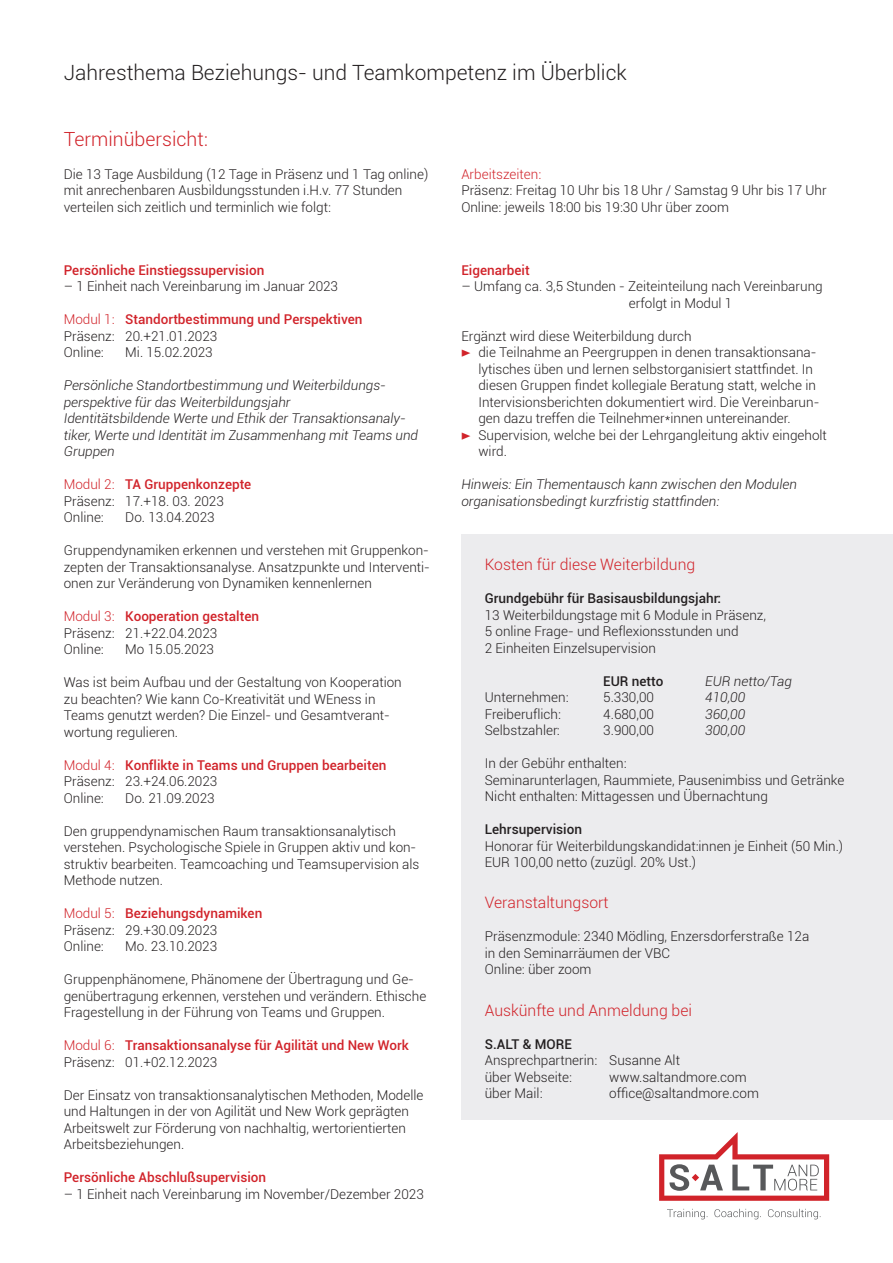
<style>
.page{position:relative;width:893px;height:1263px;background:#fff}
.page>*{position:absolute;margin:0;border:0;box-sizing:border-box;transform-origin:0 0}
.t1{font:300 21px "Roboto";color:#231f20}
.t2{font:300 19.5px "Roboto";color:#d1232a}
.t3{font:300 15.75px "Roboto";color:#d1232a}
.t4{font:300 13.5px/16.5px "Roboto";color:#231f20}
.t5{font:italic 300 13.5px/16.5px "Roboto";color:#231f20}
.t6{font:500 13.5px/16.5px "Roboto";color:#d1232a}
.t7{font:500 13.5px "Roboto";color:#231f20}
.t8{font:300 13.5px "Roboto";color:#d1232a}
.s1{font-weight:300}
.s2{font-weight:300;color:#231f20}
.s3{color:#d1232a}
.s4{font-weight:500;color:#d1232a}
.s5{font-family:"The Sans Black Caps";font-weight:400;color:#d1232a}
</style>
<div class="page">
<div style="left:461px;top:534px;width:432px;height:585px;background:#ececee"></div>
<svg style="left:659px;top:1132px;width:170px;height:69px"></svg>
<svg style="left:667px;top:1209px;width:153px;height:10px"></svg>
<h1 class="t1" style="left:64px;top:58px;width:565px">Jahresthema Beziehungs- und Teamkompetenz im Überblick</h1>
<h2 class="t2" style="left:64px;top:125px;width:146px">Terminübersicht:</h2>
<p class="t4" style="left:64px;top:165px;width:366px">Die 13 Tage Ausbildung (12 Tage in Präsenz und 1 Tag online) mit anrechenbaren Ausbildungsstunden i.H.v. 77 Stunden verteilen sich zeitlich und terminlich wie folgt:</p>
<p class="t8" style="left:461px;top:165px;width:81px">Arbeitszeiten:</p>
<p class="t4" style="left:461px;top:182px;width:367px">Präsenz: Freitag 10 Uhr bis 18 Uhr / Samstag 9 Uhr bis 17 Uhr<br>Online: jeweils 18:00 bis 19:30 Uhr über zoom</p>
<p class="t6" style="left:64px;top:261px;width:202px">Persönliche Einstiegssupervision</p>
<p class="t4" style="left:64px;top:278px;width:276px">– 1 Einheit nach Vereinbarung im Januar 2023</p>
<p class="t6" style="left:64px;top:311px;width:300px"><span class="s1">Modul 1:</span> Standortbestimmung und Perspektiven<br><span class="s2">Präsenz: 20.+21.01.2023<br>Online:</span></p>
<p class="t4" style="left:125px;top:344px;width:89px">Mi. 15.02.2023</p>
<p class="t5" style="left:64px;top:377px;width:356px">Persönliche Standortbestimmung und Weiterbildungs&shy;perspektive für das Weiterbildungsjahr<br>Identitätsbildende Werte und Ethik der Transaktionsanaly&shy;tiker, Werte und Identität im Zusammenhang mit Teams und Gruppen</p>
<p class="t4" style="left:64px;top:476px;width:189px"><span class="s3">Modul 2:</span> <span class="s4">TA Gruppenkonzepte<br></span>Präsenz: 17.+18. 03. 2023<br>Online:</p>
<p class="t4" style="left:125px;top:509px;width:91px">Do. 13.04.2023</p>
<p class="t4" style="left:64px;top:542px;width:368px;text-align:justify">Gruppendynamiken erkennen und verstehen mit Gruppenkon&shy;zepten der Transaktionsanalyse. Ansatzpunkte und Interventi&shy;onen zur Veränderung von Dynamiken kennenlernen</p>
<p class="t4" style="left:64px;top:608px;width:197px"><span class="s3">Modul 3:</span> <span class="s4">Kooperation gestalten<br></span>Präsenz: 21.+22.04.2023<br>Online:</p>
<p class="t4" style="left:125px;top:641px;width:90px">Mo 15.05.2023</p>
<p class="t4" style="left:64px;top:674px;width:340px">Was ist beim Aufbau und der Gestaltung von Kooperation zu beachten? Wie kann Co-Kreativität und WEness in Teams genutzt werden? Die Einzel- und Gesamtverant&shy;wortung regulieren.</p>
<p class="t6" style="left:64px;top:756px;width:324px"><span class="s1">Modul 4:</span> Konflikte in Teams und Gruppen bearbeiten<br><span class="s2">Präsenz: 23.+24.06.2023<br>Online:</span></p>
<p class="t4" style="left:125px;top:789px;width:91px">Do. 21.09.2023</p>
<p class="t4" style="left:64px;top:822px;width:357px">Den gruppendynamischen Raum transaktionsanalytisch verstehen. Psychologische Spiele in Gruppen aktiv und kon&shy;struktiv bearbeiten. Teamcoaching und Teamsupervision als Methode nutzen.</p>
<p class="t4" style="left:64px;top:905px;width:200px"><span class="s3">Modul 5:</span> <span class="s4">Beziehungsdynamiken<br></span>Präsenz: 29.+30.09.2023<br>Online:</p>
<p class="t4" style="left:125px;top:938px;width:93px">Mo. 23.10.2023</p>
<p class="t4" style="left:64px;top:971px;width:364px">Gruppenphänomene, Phänomene der Übertragung und Ge&shy;genübertragung erkennen, verstehen und verändern. Ethische<br>Fragestellung in der Führung von Teams und Gruppen.</p>
<p class="t6" style="left:64px;top:1037px;width:347px"><span class="s1">Modul 6:</span> Transaktionsanalyse für Agilität und New Work<br><span class="s2">Präsenz: 01.+02.12.2023</span></p>
<p class="t4" style="left:64px;top:1086px;width:361px">Der Einsatz von transaktionsanalytischen Methoden, Modelle und Haltungen in der von Agilität und New Work geprägten Arbeitswelt zur Förderung von nachhaltig, wertorientierten Arbeitsbeziehungen.</p>
<p class="t6" style="left:64px;top:1169px;width:204px">Persönliche Abschlußsupervision</p>
<p class="t4" style="left:64px;top:1185px;width:362px">– 1 Einheit nach Vereinbarung im November/Dezember 2023</p>
<p class="t6" style="left:461px;top:261px;width:70px">Eigenarbeit</p>
<p class="t4" style="left:629px;top:278px;width:195px;text-indent:-167px">– Umfang ca. 3,5 Stunden - Zeiteinteilung nach Vereinbarung erfolgt in Modul 1</p>
<p class="t4" style="left:461px;top:327px;width:232px">Ergänzt wird diese Weiterbildung durch</p>
<p class="t4" style="left:461px;top:344px;width:356px"><span class="s5">&gt;</span> die Teilnahme an Peergruppen in denen transaktionsana-</p>
<p class="t4" style="left:478px;top:360px;width:336px">lytisches üben und lernen selbstorganisiert stattfindet. In</p>
<p class="t4" style="left:478px;top:377px;width:339px">diesen Gruppen findet kollegiale Beratung statt, welche in</p>
<p class="t4" style="left:478px;top:393px;width:342px">Intervisionsberichten dokumentiert wird. Die Vereinbarun-</p>
<p class="t4" style="left:478px;top:410px;width:314px">gen dazu treffen die Teilnehmer*innen untereinander.</p>
<p class="t4" style="left:461px;top:426px;width:367px"><span class="s5">&gt;</span> Supervision, welche bei der Lehrgangleitung aktiv eingeholt</p>
<p class="t4" style="left:478px;top:443px;width:30px">wird.</p>
<p class="t5" style="left:461px;top:476px;width:337px">Hinweis: Ein Thementausch kann zwischen den Modulen organisationsbedingt kurzfristig stattfinden:</p>
<p class="t3" style="left:485px;top:554px;width:212px">Kosten für diese Weiterbildung</p>
<p class="t7" style="left:485px;top:589px;width:238px">Grundgebühr für Basisausbildungsjahr:</p>
<p class="t4" style="left:485px;top:606px;width:283px">13 Weiterbildungstage mit 6 Module in Präsenz,<br>5 online Frage- und Reflexionsstunden und<br>2 Einheiten Einzelsupervision</p>
<p class="t7" style="left:603px;top:672px;width:62px">EUR netto</p>
<p class="t5" style="left:705px;top:672px;width:88px">EUR netto/Tag</p>
<p class="t4" style="left:485px;top:689px;width:85px">Unternehmen:</p>
<p class="t4" style="left:603px;top:689px;width:52px">5.330,00</p>
<p class="t5" style="left:705px;top:689px;width:41px">410,00</p>
<p class="t4" style="left:485px;top:705px;width:78px">Freiberuflich:</p>
<p class="t4" style="left:603px;top:705px;width:52px">4.680,00</p>
<p class="t5" style="left:705px;top:705px;width:41px">360,00</p>
<p class="t4" style="left:485px;top:722px;width:76px">Selbstzahler:</p>
<p class="t4" style="left:603px;top:722px;width:52px">3.900,00</p>
<p class="t5" style="left:705px;top:722px;width:41px">300,00</p>
<p class="t4" style="left:485px;top:755px;width:361px">In der Gebühr enthalten:<br>Seminarunterlagen, Raummiete, Pausenimbiss und Getränke<br>Nicht enthalten: Mittagessen und Übernachtung</p>
<p class="t7" style="left:485px;top:820px;width:99px">Lehrsupervision</p>
<p class="t4" style="left:485px;top:837px;width:360px">Honorar für Weiterbildungskandidat:innen je Einheit (50 Min.)<br>EUR 100,00 netto (zuzügl. 20% Ust.)</p>
<p class="t3" style="left:485px;top:892px;width:125px">Veranstaltungsort</p>
<p class="t4" style="left:485px;top:928px;width:326px">Präsenzmodule: 2340 Mödling, Enzersdorferstraße 12a in den Seminarräumen der VBC<br>Online: über zoom</p>
<p class="t3" style="left:485px;top:999px;width:209px">Auskünfte und Anmeldung bei</p>
<p class="t7" style="left:485px;top:1034px;width:89px">S.ALT &amp; MORE</p>
<p class="t4" style="left:485px;top:1051px;width:197px">Ansprechpartnerin: Susanne Alt über Webseite:</p>
<p class="t4" style="left:609px;top:1068px;width:139px">www.saltandmore.com</p>
<p class="t4" style="left:485px;top:1084px;width:59px">über Mail:</p>
<p class="t4" style="left:609px;top:1084px;width:151px">office@saltandmore.com</p>
</div>
